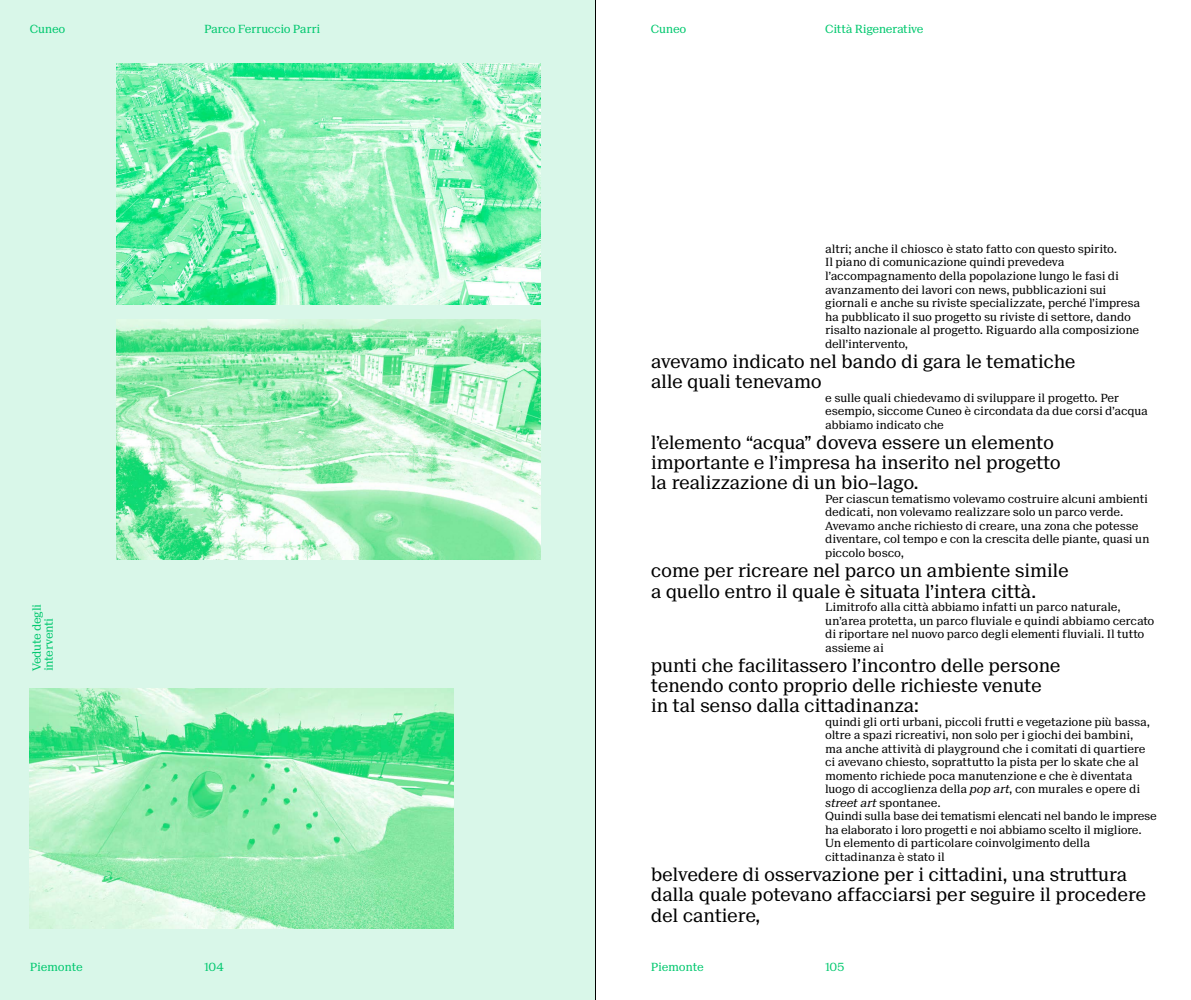
<style>
.page{position:relative;width:1191px;height:1000px;background:#fff}
.page>*{position:absolute;margin:0;border:0;box-sizing:border-box;transform-origin:0 0}
.t1{font:18px/20.2px "Suisse Neue";letter-spacing:-.02em;color:#000}
.t2{font:11.25px/13.5px "Suisse Neue";letter-spacing:-.02em;color:#000}
.t3{font:11.25px/12px "Suisse Neue";letter-spacing:-.02em;color:#00c86e}
.s1{font-style:italic}
</style>
<div class="page">
<div style="left:0;top:0;width:595px;height:999px;background:#d9f7e9"></div>
<img style="left:117px;top:64px;width:423px;height:240px">
<img style="left:117px;top:319px;width:423px;height:240px">
<img style="left:30px;top:688px;width:423px;height:240px">
<hr style="left:595px;top:0;width:1px;height:999px;background:#000">
<p class="t3" style="left:30px;top:23px;width:37px">Cuneo</p>
<p class="t3" style="left:204px;top:23px;width:118px">Parco Ferruccio Parri</p>
<p class="t3" style="left:31px;top:671px;width:69px;rotate:-90deg">Vedute degli interventi</p>
<p class="t3" style="left:30px;top:960px;width:54px">Piemonte</p>
<p class="t3" style="left:204px;top:960px;width:21px">104</p>
<p class="t3" style="left:651px;top:23px;width:37px">Cuneo</p>
<p class="t3" style="left:825px;top:23px;width:100px">Città Rigenerative</p>
<p class="t2" style="left:825px;top:242px;width:316px">altri; anche il chiosco è stato fatto con questo spirito.<br>Il piano di comunicazione quindi prevedeva l’accompagnamento della popolazione lungo le fasi di avanzamento dei lavori con news, pubblicazioni sui giornali e anche su riviste specializzate, perché l’impresa ha pubblicato il suo progetto su riviste di settore, dando risalto nazionale al progetto. Riguardo alla composizione dell’intervento,</p>
<h1 class="t1" style="left:651px;top:351px;width:426px">avevamo indicato nel bando di gara le tematiche alle quali tenevamo</h1>
<p class="t2" style="left:825px;top:391px;width:324px">e sulle quali chiedevamo di sviluppare il progetto. Per esempio, siccome Cuneo è circondata da due corsi d’acqua abbiamo indicato che</p>
<h1 class="t1" style="left:651px;top:432px;width:412px">l’elemento “acqua” doveva essere un elemento importante e l’impresa ha inserito nel progetto la realizzazione di un bio–lago.</h1>
<p class="t2" style="left:825px;top:492px;width:326px">Per ciascun tematismo volevamo costruire alcuni ambienti dedicati, non volevamo realizzare solo un parco verde.<br>Avevamo anche richiesto di creare, una zona che potesse diventare, col tempo e con la crescita delle piante, quasi un piccolo bosco,</p>
<h1 class="t1" style="left:651px;top:560px;width:419px">come per ricreare nel parco un ambiente simile a quello entro il quale è situata l’intera città.</h1>
<p class="t2" style="left:825px;top:600px;width:331px">Limitrofo alla città abbiamo infatti un parco naturale, un’area protetta, un parco fluviale e quindi abbiamo cercato di riportare nel nuovo parco degli elementi fluviali. Il tutto assieme ai</p>
<h1 class="t1" style="left:651px;top:655px;width:411px">punti che facilitassero l’incontro delle persone tenendo conto proprio delle richieste venute in tal senso dalla cittadinanza:</h1>
<p class="t2" style="left:825px;top:715px;width:333px">quindi gli orti urbani, piccoli frutti e vegetazione più bassa, oltre a spazi ricreativi, non solo per i giochi dei bambini,<br>ma anche attività di playground che i comitati di quartiere ci avevano chiesto, soprattutto la pista per lo skate che al momento richiede poca manutenzione e che è diventata luogo di accoglienza della <span class="s1">pop art</span>, con murales e opere di <span class="s1">street art</span> spontanee.<br>Quindi sulla base dei tematismi elencati nel bando le imprese ha elaborato i loro progetti e noi abbiamo scelto il migliore.<br>Un elemento di particolare coinvolgimento della cittadinanza è stato il</p>
<h1 class="t1" style="left:651px;top:864px;width:497px">belvedere di osservazione per i cittadini, una struttura dalla quale potevano affacciarsi per seguire il procedere del cantiere,</h1>
<p class="t3" style="left:651px;top:960px;width:54px">Piemonte</p>
<p class="t3" style="left:825px;top:960px;width:21px">105</p>
</div>
